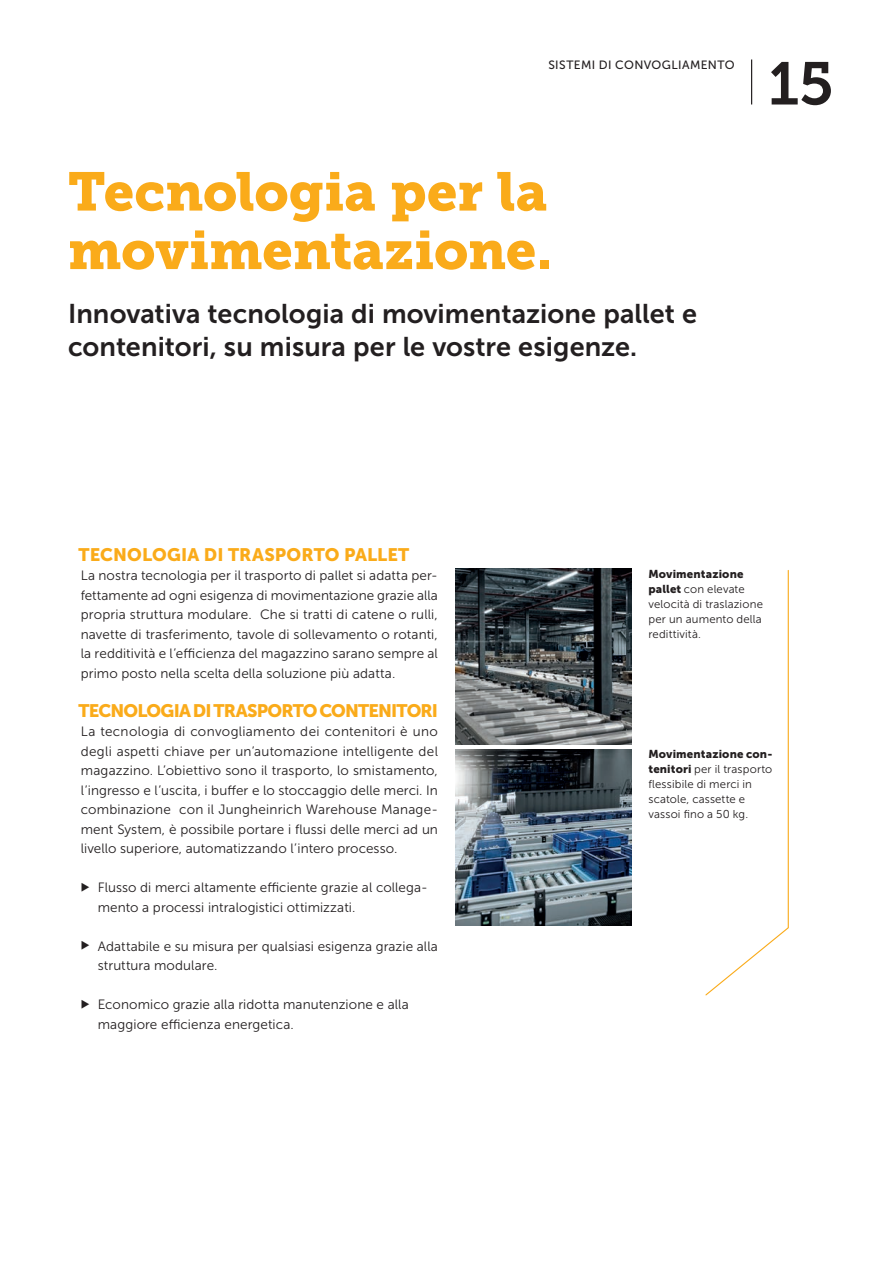
<style>
.page{position:relative;width:893px;height:1263px;background:#fff}
.page>*{position:absolute;margin:0;border:0;box-sizing:border-box;transform-origin:0 0}
.t1{font:60px "Museo JH Slab 700";color:#231f20}
.t2{font:54px/58.5px "Museo JH Slab 900";color:#faab1a}
.t3{font:27px/33px "Museo JH Sans 700";color:#231f20}
.t4{font:18px "Museo JH Sans 900";letter-spacing:-.035em;color:#faab1a}
.t5{font:18px "Museo JH Sans 900";letter-spacing:.005em;color:#faab1a}
.t6{font:13.5px/19.5px "Museo JH Sans 300";letter-spacing:.005em;color:#231f20}
.t7{font:12px "Museo JH Sans 500";letter-spacing:.035em;color:#231f20}
.t8{font:11.4px/15px "Museo JH Sans 300";letter-spacing:.015em;color:#231f20}
.t9{font:11.4px "Museo JH Sans 900";letter-spacing:.015em;color:#231f20}
.s1{font-family:"Museo JH Sans 900"}
</style>
<div class="page">
<img style="left:455px;top:568px;width:176px;height:177px">
<img style="left:455px;top:749px;width:176px;height:177px">
<hr style="left:751px;top:59px;width:1px;height:45px;background:#231f20">
<svg style="left:705px;top:570px;width:84px;height:426px"></svg>
<p class="t7" style="left:548px;top:57px;width:188px">SISTEMI DI CONVOGLIAMENTO</p>
<h1 class="t1" style="left:769px;top:49px;width:66px">15</h1>
<h2 class="t2" style="left:68px;top:168px;width:485px">Tecnologia per la movimentazione.</h2>
<h3 class="t3" style="left:68px;top:300px;width:631px">Innovativa tecnologia di movimentazione pallet e contenitori, su misura per le vostre esigenze.</h3>
<h3 class="t5" style="left:79px;top:548px;width:332px">TECNOLOGIA DI TRASPORTO PALLET</h3>
<p class="t6" style="left:81px;top:567px;width:359px;text-align:justify">La nostra tecnologia per il trasporto di pallet si adatta per&shy;fettamente ad ogni esigenza di movimentazione grazie alla propria struttura modulare. Che si tratti di catene o rulli, navette di trasferimento, tavole di sollevamento o rotanti, la redditività e l’efficienza del magazzino sarano sempre al primo posto nella scelta della soluzione più adatta.</p>
<h3 class="t4" style="left:79px;top:704px;width:361px">TECNOLOGIA DI TRASPORTO CONTENITORI</h3>
<p class="t6" style="left:81px;top:723px;width:359px;text-align:justify">La tecnologia di convogliamento dei contenitori è uno degli aspetti chiave per un’automazione intelligente del magazzino. L’obiettivo sono il trasporto, lo smistamento, l’ingresso e l’uscita, i buffer e lo stoccaggio delle merci. In combinazione con il Jungheinrich Warehouse Manage&shy;ment System, è possibile portare i flussi delle merci ad un livello superiore, automatizzando l’intero processo.</p>
<p class="t6" style="left:98px;top:879px;width:331px">Flusso di merci altamente efficiente grazie al collega&shy;mento a processi intralogistici ottimizzati.</p>
<p class="t6" style="left:98px;top:937px;width:342px">Adattabile e su misura per qualsiasi esigenza grazie alla struttura modulare.</p>
<p class="t6" style="left:98px;top:996px;width:312px">Economico grazie alla ridotta manutenzione e alla maggiore efficienza energetica.</p>
<p class="t9" style="left:648px;top:570px;width:97px">Movimentazione</p>
<p class="t8" style="left:648px;top:583px;width:116px"><span class="s1">pallet</span> con elevate velocità di traslazione per un aumento della redittività.</p>
<p class="t9" style="left:648px;top:750px;width:125px">Movimentazione con-</p>
<p class="t8" style="left:648px;top:762px;width:125px"><span class="s1">tenitori</span> per il trasporto flessibile di merci in scatole, cassette e vassoi fino a 50 kg.</p>
</div>
